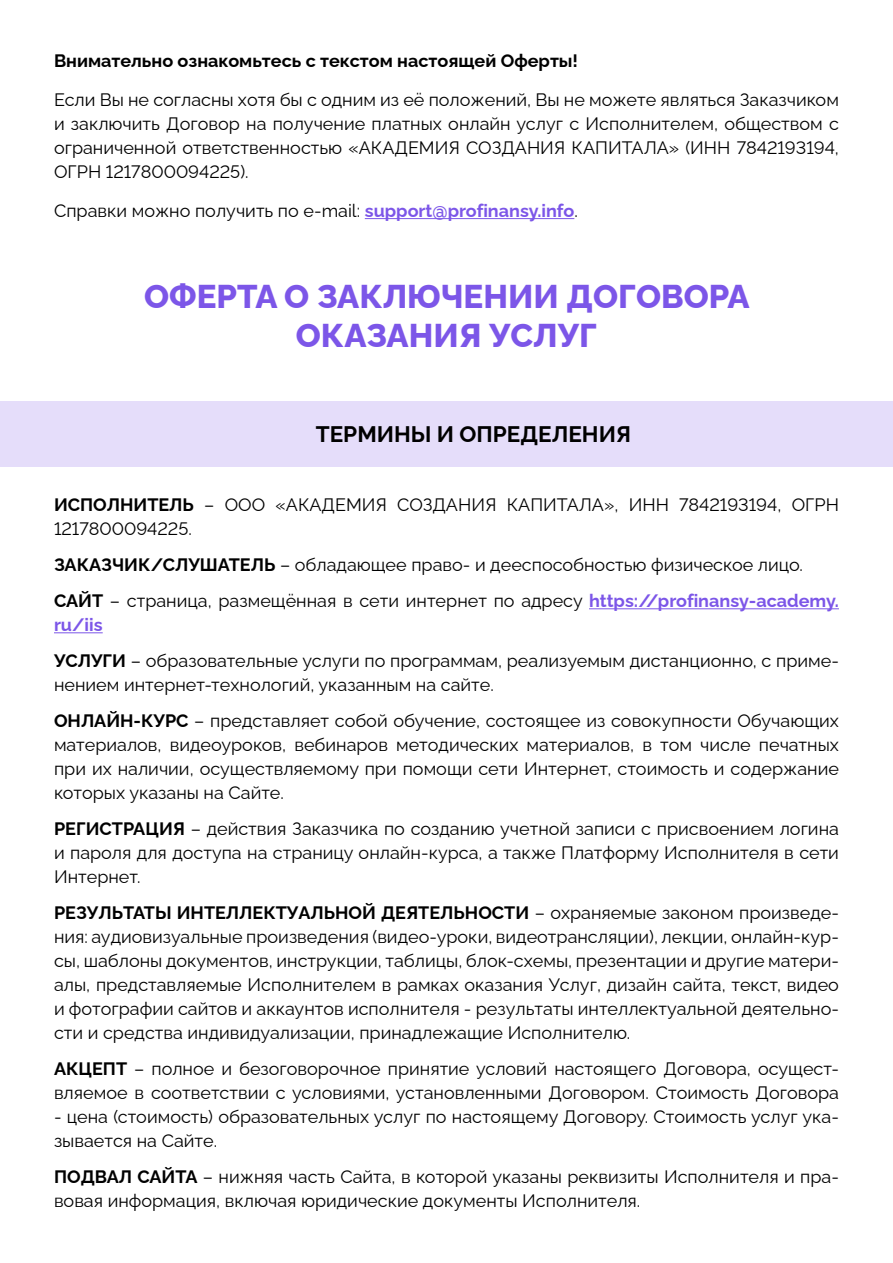
<style>
.page{position:relative;width:893px;height:1263px;background:#fff}
.page>*{position:absolute;margin:0;border:0;box-sizing:border-box;transform-origin:0 0}
.t1{font:800 33px/39px "Raleway";color:#7c56e8;text-align:center}
.t2{font:700 22.5px "Raleway";color:#000}
.t3{font:18px/24px "Raleway";color:#000}
.t4{font:700 18px "Raleway";color:#000}
.s1{font-weight:700;color:#7c56e8}
.s2{color:#e5ddfa}
.s3{font-weight:700}
</style>
<div class="page">
<div style="left:0;top:401px;width:893px;height:66px;background:#e5ddfa"></div>
<hr style="left:589px;top:608px;width:250px;height:1px;background:#7c56e8">
<hr style="left:54px;top:632px;width:49px;height:1px;background:#7c56e8">
<hr style="left:365px;top:218px;width:209px;height:1px;background:#7c56e8">
<p class="t4" style="left:54px;top:46px;width:526px">Внимательно ознакомьтесь с текстом настоящей Оферты!</p>
<p class="t3" style="left:54px;top:85px;width:786px;text-align:justify">Если Вы не согласны хотя бы с одним из её положений, Вы не можете являться Заказчиком и заключить Договор на получение платных онлайн услуг с Исполнителем, обществом с ограниченной ответственностью «АКАДЕМИЯ СОЗДАНИЯ КАПИТАЛА» (ИНН 7842193194, ОГРН 1217800094225).</p>
<p class="t3" style="left:54px;top:196px;width:525px">Справки можно получить по e-mail: <span class="s1">support@profinansy.info</span>.</p>
<h1 class="t1" style="left:144px;top:274px;width:607px">ОФЕРТА О ЗАКЛЮЧЕНИИ ДОГОВОРА<br>ОКАЗАНИЯ УСЛУГ</h1>
<p class="t2" style="left:262px;top:416px;width:371px"><span class="s2">1.</span> ТЕРМИНЫ И ОПРЕДЕЛЕНИЯ</p>
<p class="t3" style="left:54px;top:491px;width:786px"><span class="s3">ИСПОЛНИТЕЛЬ</span> – ООО «АКАДЕМИЯ СОЗДАНИЯ КАПИТАЛА», ИНН 7842193194, ОГРН<br>1217800094225.</p>
<p class="t3" style="left:54px;top:545px;width:786px;line-height:36px"><span class="s3">ЗАКАЗЧИК/СЛУШАТЕЛЬ</span> – обладающее право- и дееспособностью физическое лицо.<br><span class="s3">САЙТ</span> – страница, размещённая в сети интернет по адресу <span class="s1">https://profinansy-academy.</span></p>
<p class="t3" style="left:54px;top:605px;width:786px;line-height:36px"><span class="s1">ru/iis<br></span><span class="s3">УСЛУГИ</span> – образовательные услуги по программам, реализуемым дистанционно, с приме-</p>
<p class="t3" style="left:54px;top:665px;width:786px;line-height:36px">нением интернет-технологий, указанным на сайте.<br><span class="s3">ОНЛАЙН-КУРС</span> – представляет собой обучение, состоящее из совокупности Обучающих</p>
<p class="t3" style="left:54px;top:731px;width:786px;text-align:justify">материалов, видеоуроков, вебинаров методических материалов, в том числе печатных при их наличии, осуществляемому при помощи сети Интернет, стоимость и содержание которых указаны на Сайте.</p>
<p class="t3" style="left:54px;top:815px;width:786px;text-align:justify"><span class="s3">РЕГИСТРАЦИЯ</span> – действия Заказчика по созданию учетной записи с присвоением логина и пароля для доступа на страницу онлайн-курса, а также Платформу Исполнителя в сети Интернет.</p>
<p class="t3" style="left:54px;top:899px;width:786px;text-align:justify"><span class="s3">РЕЗУЛЬТАТЫ ИНТЕЛЛЕКТУАЛЬНОЙ ДЕЯТЕЛЬНОСТИ</span> – охраняемые законом произведе&shy;ния: аудиовизуальные произведения (видео-уроки, видеотрансляции), лекции, онлайн-кур&shy;сы, шаблоны документов, инструкции, таблицы, блок-схемы, презентации и другие матери&shy;алы, представляемые Исполнителем в рамках оказания Услуг, дизайн сайта, текст, видео и фотографии сайтов и аккаунтов исполнителя - результаты интеллектуальной деятельно&shy;сти и средства индивидуализации, принадлежащие Исполнителю.</p>
<p class="t3" style="left:54px;top:1055px;width:786px"><span class="s3">АКЦЕПТ</span> – полное и безоговорочное принятие условий настоящего Договора, осущест&shy;вляемое в соответствии с условиями, установленными Договором. Стоимость Договора</p>
<p class="t3" style="left:54px;top:1102px;width:786px">- цена (стоимость) образовательных услуг по настоящему Договору. Стоимость услуг ука&shy;зывается на Сайте.</p>
<p class="t3" style="left:54px;top:1162px;width:786px"><span class="s3">ПОДВАЛ САЙТА</span> – нижняя часть Сайта, в которой указаны реквизиты Исполнителя и пра&shy;вовая информация, включая юридические документы Исполнителя.</p>
</div>
